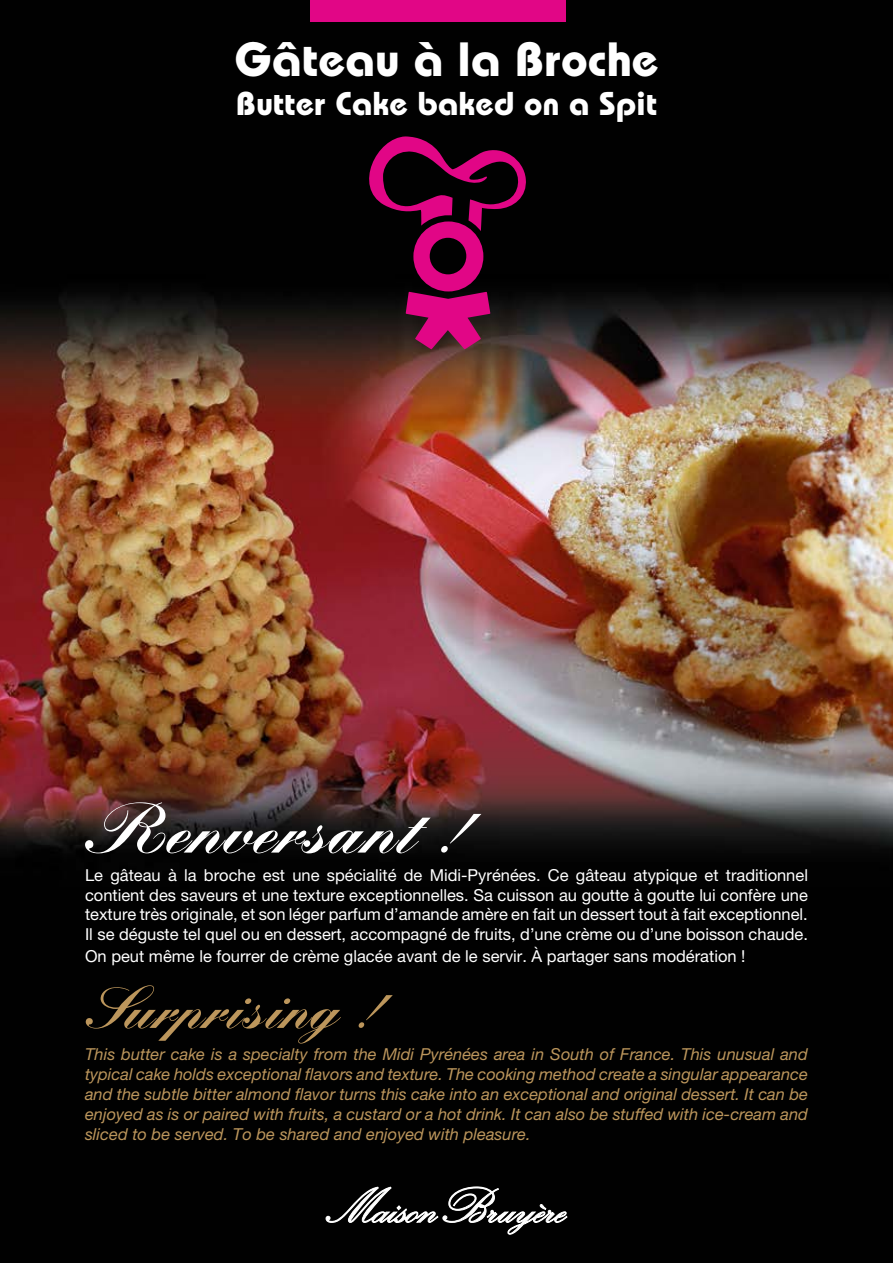
<style>
.page{position:relative;width:893px;height:1263px;background:#fff}
.page>*{position:absolute;margin:0;border:0;box-sizing:border-box;transform-origin:0 0}
.t1{font:900 69px "Kuenstler Script";color:#fff}
.t2{font:900 58.5px "Kuenstler Script";color:#bc965c}
.t3{font:700 48px "Bauhaus Std";letter-spacing:.01em;color:#fff}
.t4{font:700 33px "Bauhaus Std";letter-spacing:.01em;color:#fff}
.t5{font:16.5px/19.8px "Helvetica Neue LT Pro";color:#fff;text-align:justify}
.t6{font:italic 16.5px/19.8px "Helvetica Neue LT Pro";color:#bc965c;text-align:justify}
</style>
<div class="page">
<img style="left:0;top:0;width:893px;height:1263px">
<div style="left:310px;top:0;width:256px;height:21px;background:#e10686"></div>
<svg style="left:361px;top:136px;width:167px;height:213px;background:#45072a"></svg>
<svg style="left:326px;top:1186px;width:241px;height:48px;background:#333"></svg>
<h3 class="t3" style="left:234px;top:30px;width:426px">Gâteau à la Broche</h3>
<h3 class="t4" style="left:236px;top:83px;width:423px">Butter Cake baked on a Spit</h3>
<h1 class="t1" style="left:85px;top:785px;width:385px">Renversant !</h1>
<p class="t5" style="left:85px;top:865px;width:724px">Le gâteau à la broche est une spécialité de Midi-Pyrénées. Ce gâteau atypique et traditionnel contient des saveurs et une texture exceptionnelles. Sa cuisson au goutte à goutte lui confère une texture très originale, et son léger parfum d’amande amère en fait un dessert tout à fait exceptionnel.<br>Il se déguste tel quel ou en dessert, accompagné de fruits, d’une crème ou d’une boisson chaude.</p>
<p class="t5" style="left:85px;top:946px;width:662px">On peut même le fourrer de crème glacée avant de le servir. À partager sans modération !</p>
<h2 class="t2" style="left:85px;top:970px;width:298px">Surprising !</h2>
<p class="t6" style="left:85px;top:1044px;width:724px">This butter cake is a specialty from the Midi Pyrénées area in South of France. This unusual and typical cake holds exceptional flavors and texture. The cooking method create a singular appearance and the subtle bitter almond flavor turns this cake into an exceptional and original dessert. It can be enjoyed as is or paired with fruits, a custard or a hot drink. It can also be stuffed with ice-cream and sliced to be served. To be shared and enjoyed with pleasure.</p>
</div>
